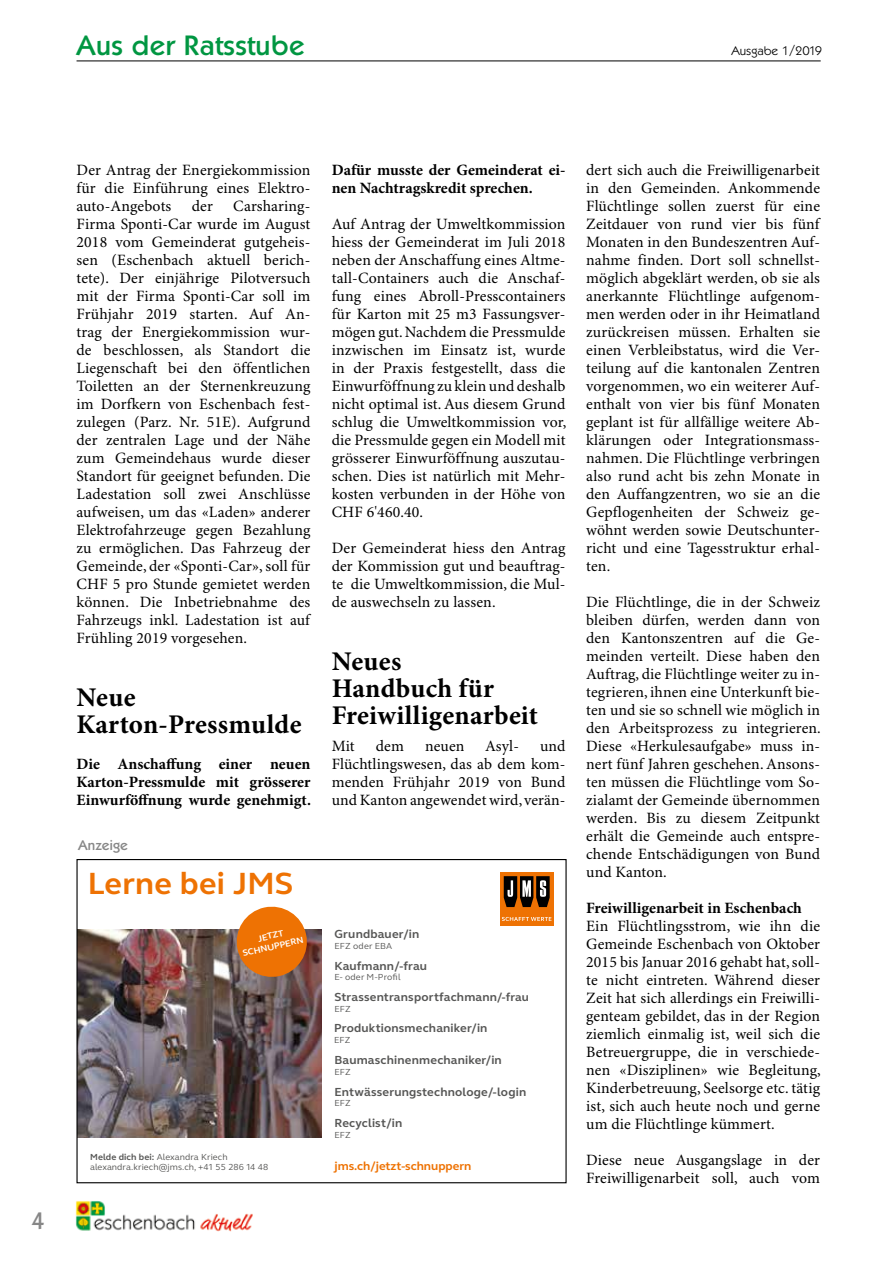
<style>
.page{position:relative;width:893px;height:1263px;background:#fff}
.page>*{position:absolute;margin:0;border:0;box-sizing:border-box;transform-origin:0 0}
.t1{font:700 31.5px "FS Elliot";letter-spacing:.01em;color:#ee7203}
.t2{font:700 27px/27px "Minion Pro";letter-spacing:.01em;color:#000}
.t3{font:500 27px "Koblenz TS";letter-spacing:.02em;color:#009641}
.t4{font:500 22.5px "Koblenz TS";color:#878787}
.t5{font:15.75px/18px "Minion Pro";letter-spacing:.01em;color:#000;text-align:justify}
.t6{font:700 15.75px/18px "Minion Pro";color:#000;text-align:justify}
.t7{font:500 13.5px "Koblenz TS";letter-spacing:.01em;color:#878787}
.t8{font:700 12px "FS Elliot";letter-spacing:.015em;color:#575756}
.t9{font:700 12px "FS Elliot";color:#ee7203}
.t10{font:300 12px "Koblenz TS";color:#000}
.t11{font:9px/10.8px "FS Elliot";letter-spacing:.01em;color:#575756}
.t12{font:700 9px/10.8px "FS Elliot";color:#fff;text-align:center}
.s1{font-weight:700}
.s2{font-size:11.85px}
</style>
<div class="page">
<hr style="left:77px;top:61px;width:744px;height:1px;background:#000">
<img style="left:75px;top:1201px;width:178px;height:31px">
<img style="left:78px;top:929px;width:244px;height:209px">
<svg style="left:553px;top:872px;width:1px;height:54px"></svg>
<div style="left:500px;top:872px;width:53px;height:54px;background:#ee7203"></div>
<svg style="left:504px;top:876px;width:46px;height:31px"></svg>
<svg style="left:502px;top:917px;width:49px;height:4px"></svg>
<svg style="left:233px;top:906px;width:77px;height:74px;background:#d98034"></svg>
<div style="left:76px;top:859px;width:491px;height:324px;border:1px solid #000"></div>
<h2 class="t3" style="left:77px;top:29px;width:230px">Aus der Ratsstube</h2>
<p class="t10" style="left:731px;top:43px;width:92px">Ausgabe 1/2019</p>
<h3 class="t4" style="left:31px;top:1207px;width:15px">4</h3>
<p class="t5" style="left:77px;top:162px;width:235px">Der Antrag der Energiekommission für die Einführung eines Elektro&shy;auto-Angebots</p>
<p class="t5" style="left:77px;top:198px;width:235px;text-indent:157px">Carsharing-Firma Sponti-Car wurde im August 2018 vom Gemeinderat gutgeheis&shy;sen (Eschenbach aktuell berich&shy;tete). Der einjährige Pilotversuch mit der Firma Sponti-Car soll im Frühjahr 2019 starten. Auf An&shy;trag der Energiekommission wur&shy;de beschlossen, als Standort die Liegenschaft bei den öffentlichen Toiletten an der Sternenkreuzung im Dorfkern von Eschenbach fest&shy;zulegen (Parz. Nr. 51E). Aufgrund der zentralen Lage und der Nähe zum Gemeindehaus wurde dieser Standort für geeignet befunden. Die Ladestation soll zwei Anschlüsse aufweisen, um das «Laden» anderer Elektrofahrzeuge gegen Bezahlung zu ermöglichen. Das Fahrzeug der Gemeinde, der «Sponti-Car», soll für CHF 5 pro Stunde gemietet werden können. Die Inbetriebnahme des Fahrzeugs inkl. Ladestation ist auf Frühling 2019 vorgesehen.</p>
<p class="t5" style="left:192px;top:198px;width:23px">der</p>
<h2 class="t2" style="left:77px;top:685px;width:227px">Neue<br>Karton-Pressmulde</h2>
<p class="t6" style="left:77px;top:756px;width:236px">Die Anschaffung einer neuen Karton-Pressmulde mit grösserer Einwurföffnung wurde genehmigt.</p>
<p class="t7" style="left:78px;top:837px;width:51px">Anzeige</p>
<h1 class="t1" style="left:88px;top:862px;width:207px">Lerne bei JMS</h1>
<p class="t12" style="left:239px;top:937px;width:63px;rotate:-12deg">JETZT<br>SCHNUPPERN</p>
<p class="t11" style="left:90px;top:1151px;width:179px"><span class="s1">Melde dich bei:</span> Alexandra Kriech alexandra.kriech@jms.ch, +41 55 286 14 48</p>
<p class="t6" style="left:332px;top:162px;width:235px">Dafür musste der Gemeinderat ei&shy;nen Nachtragskredit sprechen.</p>
<p class="t5" style="left:332px;top:216px;width:236px">Auf Antrag der Umweltkommission hiess der Gemeinderat im Juli 2018 neben der Anschaffung eines Altme&shy;tall-Containers auch die Anschaf&shy;fung eines Abroll-Presscontainers für Karton mit 25 m3 Fassungsver&shy;mögen gut. Nachdem die Pressmulde inzwischen im Einsatz ist, wurde in der Praxis festgestellt, dass die Einwurföffnung zu klein und deshalb nicht optimal ist. Aus diesem Grund schlug die Umweltkommission vor, die Pressmulde gegen ein Modell mit grösserer Einwurföffnung auszutau&shy;schen. Dies ist natürlich mit Mehr&shy;kosten verbunden in der Höhe von CHF 6'460.40.</p>
<p class="t5" style="left:332px;top:540px;width:235px">Der Gemeinderat hiess den Antrag der Kommission gut und beauftrag&shy;te die Umweltkommission, die Mul&shy;de auswechseln zu lassen.</p>
<h2 class="t2" style="left:332px;top:649px;width:208px">Neues<br>Handbuch für<br>Freiwilligenarbeit</h2>
<p class="t5" style="left:332px;top:738px;width:25px">Mit</p>
<p class="t5" style="left:376px;top:738px;width:30px">dem</p>
<p class="t5" style="left:425px;top:738px;width:41px">neuen</p>
<p class="t5" style="left:485px;top:738px;width:35px">Asyl-</p>
<p class="t5" style="left:332px;top:738px;width:235px;text-indent:208px">und Flüchtlingswesen, das ab dem kom&shy;menden Frühjahr 2019 von Bund und Kanton angewendet wird, verän-</p>
<p class="t8" style="left:334px;top:926px;width:86px">Grundbauer/in</p>
<p class="t11" style="left:334px;top:940px;width:59px">EFZ oder EBA</p>
<p class="t8" style="left:334px;top:957px;width:94px">Kaufmann/-frau</p>
<p class="t11" style="left:334px;top:972px;width:68px">E- oder M-Profil</p>
<p class="t8" style="left:334px;top:989px;width:196px">Strassentransportfachmann<span class="s2">/-frau</span></p>
<p class="t11" style="left:334px;top:1003px;width:18px">EFZ</p>
<p class="t8" style="left:334px;top:1020px;width:155px">Produktionsmechaniker/in</p>
<p class="t11" style="left:334px;top:1034px;width:18px">EFZ</p>
<p class="t8" style="left:334px;top:1052px;width:169px">Baumaschinenmechaniker/in</p>
<p class="t11" style="left:334px;top:1066px;width:18px">EFZ</p>
<p class="t8" style="left:334px;top:1083px;width:193px">Entwässerungstechnologe/-login</p>
<p class="t11" style="left:334px;top:1098px;width:18px">EFZ</p>
<p class="t8" style="left:334px;top:1115px;width:69px">Recyclist/in</p>
<p class="t11" style="left:334px;top:1129px;width:18px">EFZ</p>
<p class="t9" style="left:334px;top:1158px;width:138px">jms.ch/jetzt-schnuppern</p>
<p class="t5" style="left:586px;top:162px;width:235px">dert sich auch die Freiwilligenarbeit in den Gemeinden. Ankommende Flüchtlinge sollen zuerst für eine Zeitdauer von rund vier bis fünf Monaten in den Bundeszentren Auf&shy;nahme finden. Dort soll schnellst&shy;möglich abgeklärt werden, ob sie als anerkannte Flüchtlinge aufgenom&shy;men werden oder in ihr Heimatland zurückreisen müssen. Erhalten sie einen Verbleibstatus, wird die Ver&shy;teilung auf die kantonalen Zentren vorgenommen, wo ein weiterer Auf&shy;enthalt von vier bis fünf Monaten geplant ist für allfällige weitere Ab&shy;klärungen oder Integrationsmass&shy;nahmen. Die Flüchtlinge verbringen also rund acht bis zehn Monate in den Auffangzentren, wo sie an die Gepflogenheiten der Schweiz ge&shy;wöhnt werden sowie Deutschunter&shy;richt und eine Tagesstruktur erhal&shy;ten.</p>
<p class="t5" style="left:586px;top:594px;width:236px">Die Flüchtlinge, die in der Schweiz bleiben dürfen, werden dann von den Kantonszentren auf die Ge&shy;meinden verteilt. Diese haben den Auftrag, die Flüchtlinge weiter zu in&shy;tegrieren, ihnen eine Unterkunft bie&shy;ten und sie so schnell wie möglich in den Arbeitsprozess zu integrieren.<br>Diese «Herkulesaufgabe» muss in&shy;nert fünf Jahren geschehen. Ansons&shy;ten müssen die Flüchtlinge vom So&shy;zialamt der Gemeinde übernommen werden. Bis zu diesem Zeitpunkt erhält die Gemeinde auch entspre&shy;chende Entschädigungen von Bund und Kanton.</p>
<p class="t6" style="left:586px;top:900px;width:217px">Freiwilligenarbeit in Eschenbach</p>
<p class="t5" style="left:586px;top:918px;width:236px">Ein Flüchtlingsstrom, wie ihn die Gemeinde Eschenbach von Oktober 2015 bis Januar 2016 gehabt hat, soll&shy;te nicht eintreten. Während dieser Zeit hat sich allerdings ein Freiwilli&shy;genteam gebildet, das in der Region ziemlich einmalig ist, weil sich die Betreuergruppe, die in verschiede&shy;nen «Disziplinen» wie Begleitung, Kinderbetreuung, Seelsorge etc. tätig ist, sich auch heute noch und gerne um die Flüchtlinge kümmert.</p>
<p class="t5" style="left:586px;top:1152px;width:235px">Diese neue Ausgangslage in der<br>Freiwilligenarbeit soll, auch vom</p>
</div>
